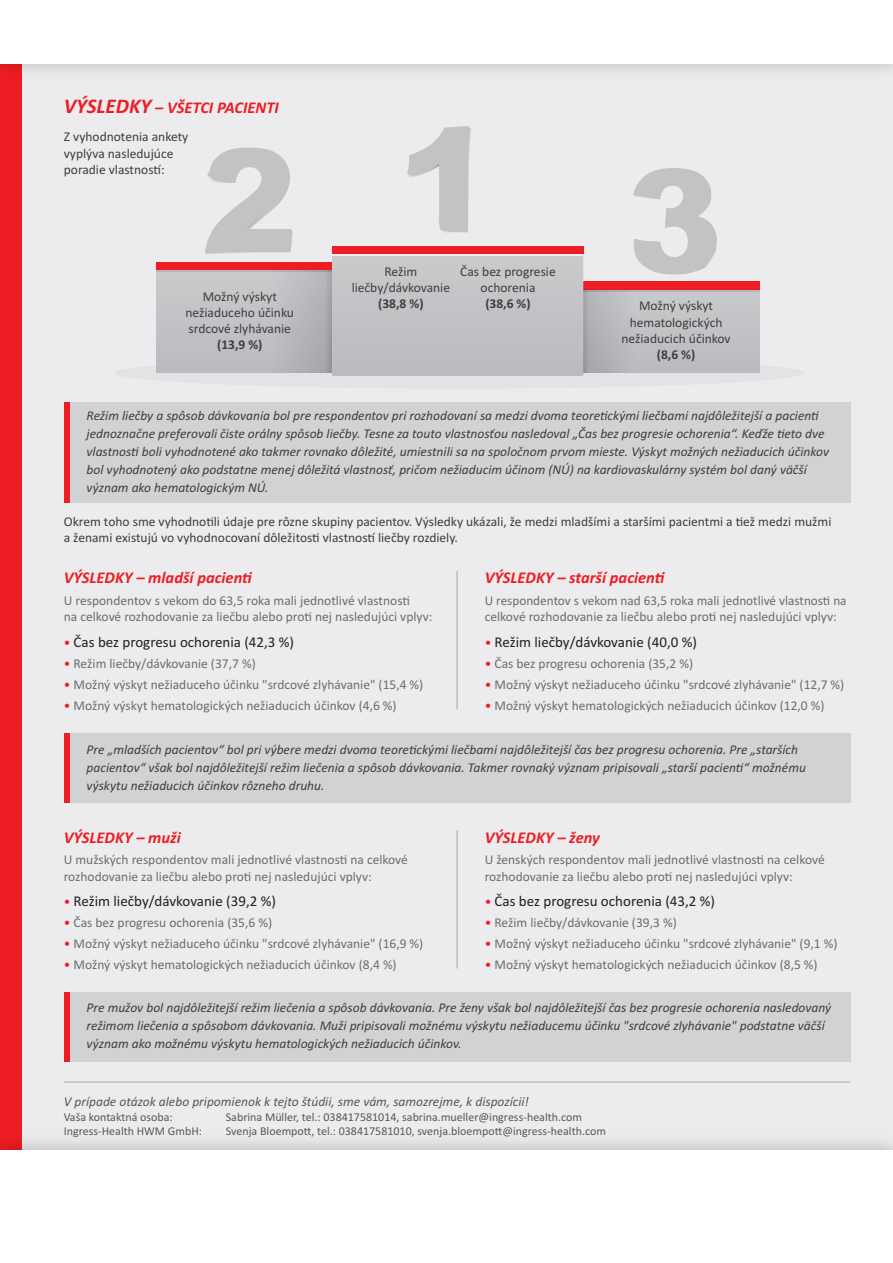
<style>
.page{position:relative;width:893px;height:1263px;background:#ececee}
.page>*{position:absolute;margin:0;border:0;box-sizing:border-box;transform-origin:0 0}
.t1{font:italic 700 16.5px "Calibri";color:#ee1d23}
.t2{font:15px "Calibri";color:#231f20}
.t3{font:italic 13.5px/18px "Calibri";color:#3e3e3f}
.t4{font:13.5px/16.2px "Calibri";color:#6c6d70}
.t5{font:13.5px/16.2px "Calibri";color:#3e3e3f;text-align:center}
.t6{font:italic 13.5px "Calibri";color:#57585a}
.t7{font:700 13.5px "Calibri";color:#3e3e3f}
.t8{font:12px "Calibri";color:#57585a}
.s1{font-size:21px}
.s2{font-size:13.5px;color:#ee1d23}
.s3{color:#ee1d23}
</style>
<div class="page">
<div style="left:0;top:0;width:21px;height:1263px;background:#ee1d23"></div>
<img style="left:0;top:1130px;width:893px;height:21px">
<div style="left:0;top:1151px;width:893px;height:112px;background:#fff"></div>
<img style="left:0;top:64px;width:893px;height:18px">
<div style="left:0;top:0;width:893px;height:64px;background:#fff"></div>
<hr style="left:64px;top:1081px;width:786px;height:2px;background:#bcbdc0">
<div style="left:64px;top:733px;width:786px;height:70px;background:#d1d2d4"></div>
<div style="left:64px;top:733px;width:6px;height:70px;background:#ee1d23"></div>
<div style="left:64px;top:992px;width:786px;height:70px;background:#d1d2d4"></div>
<div style="left:64px;top:992px;width:6px;height:70px;background:#ee1d23"></div>
<hr style="left:456px;top:830px;width:2px;height:138px;background:#bcbdc0">
<hr style="left:456px;top:571px;width:2px;height:138px;background:#bcbdc0">
<svg style="left:407px;top:126px;width:64px;height:107px"></svg>
<svg style="left:205px;top:148px;width:88px;height:106px"></svg>
<svg style="left:633px;top:168px;width:84px;height:107px"></svg>
<svg style="left:156px;top:372px;width:604px;height:4px"></svg>
<img style="left:588px;top:283px;width:172px;height:89px">
<img style="left:634px;top:282px;width:126px;height:1px">
<img style="left:588px;top:282px;width:46px;height:1px">
<img style="left:583px;top:291px;width:5px;height:81px">
<svg style="left:583px;top:282px;width:5px;height:9px"></svg>
<img style="left:156px;top:263px;width:170px;height:109px">
<img style="left:156px;top:262px;width:118px;height:1px">
<img style="left:274px;top:262px;width:52px;height:1px">
<svg style="left:326px;top:262px;width:6px;height:10px"></svg>
<img style="left:332px;top:246px;width:251px;height:130px">
<div style="left:64px;top:402px;width:786px;height:100px;background:#d1d2d4"></div>
<div style="left:64px;top:402px;width:6px;height:100px;background:#ee1d23"></div>
<p class="t1" style="left:64px;top:98px;width:217px"><span class="s1">VÝSLEDKY</span> – VŠETCI PACIENTI</p>
<p class="t5" style="left:64px;top:129px;width:126px;text-align:left">Z vyhodnotenia ankety vyplýva nasledujúce poradie vlastností:</p>
<p class="t5" style="left:186px;top:288px;width:110px">Možný výskyt nežiaduceho účinku srdcové zlyhávanie</p>
<p class="t7" style="left:217px;top:337px;width:47px">(13,9 %)</p>
<p class="t5" style="left:352px;top:263px;width:100px">Režim liečby/dávkovanie</p>
<p class="t7" style="left:378px;top:295px;width:47px">(38,8 %)</p>
<p class="t5" style="left:460px;top:263px;width:97px">Čas bez progresie ochorenia</p>
<p class="t7" style="left:485px;top:295px;width:47px">(38,6 %)</p>
<p class="t5" style="left:621px;top:298px;width:111px">Možný výskyt hematologických nežiaducich účinkov</p>
<p class="t7" style="left:657px;top:346px;width:40px">(8,6 %)</p>
<p class="t3" style="left:87px;top:406px;width:744px">Režim liečby a spôsob dávkovania bol pre respondentov pri rozhodovaní sa medzi dvoma teoretickými liečbami najdôležitejší a pacienti jednoznačne preferovali čiste orálny spôsob liečby. Tesne za touto vlastnosťou nasledoval „Čas bez progresie ochorenia“. Keďže tieto dve vlastnosti boli vyhodnotené ako takmer rovnako dôležité, umiestnili sa na spoločnom prvom mieste. Výskyt možných nežiaducich účinkov bol vyhodnotený ako podstatne menej dôležitá vlastnosť, pričom nežiaducim účinom (NÚ) na kardiovaskulárny systém bol daný väčší význam ako hematologickým NÚ.</p>
<p class="t5" style="left:64px;top:513px;width:769px;text-align:left">Okrem toho sme vyhodnotili údaje pre rôzne skupiny pacientov. Výsledky ukázali, že medzi mladšími a staršími pacientmi a tiež medzi mužmi a ženami existujú vo vyhodnocovaní dôležitosti vlastností liečby rozdiely.</p>
<p class="t1" style="left:485px;top:568px;width:182px">VÝSLEDKY – starší pacienti</p>
<p class="t4" style="left:485px;top:592px;width:363px">U respondentov s vekom nad 63,5 roka mali jednotlivé vlastnosti na celkové rozhodovanie za liečbu alebo proti nej nasledujúci vplyv:</p>
<p class="t2" style="left:485px;top:633px;width:214px"><span class="s2">•</span> Režim liečby/dávkovanie (40,0 %)</p>
<p class="t4" style="left:485px;top:655px;width:210px"><span class="s3">•</span> Čas bez progresu ochorenia (35,2 %)</p>
<p class="t4" style="left:485px;top:676px;width:361px"><span class="s3">•</span> Možný výskyt nežiaduceho účinku "srdcové zlyhávanie" (12,7 %)</p>
<p class="t4" style="left:485px;top:697px;width:341px"><span class="s3">•</span> Možný výskyt hematologických nežiaducich účinkov (12,0 %)</p>
<p class="t1" style="left:64px;top:568px;width:190px">VÝSLEDKY – mladší pacienti</p>
<p class="t4" style="left:64px;top:592px;width:370px">U respondentov s vekom do 63,5 roka mali jednotlivé vlastnosti<br>na celkové rozhodovanie za liečbu alebo proti nej nasledujúci vplyv:</p>
<p class="t2" style="left:64px;top:633px;width:232px"><span class="s2">•</span> Čas bez progresu ochorenia (42,3 %)</p>
<p class="t4" style="left:64px;top:655px;width:193px"><span class="s3">•</span> Režim liečby/dávkovanie (37,7 %)</p>
<p class="t4" style="left:64px;top:676px;width:361px"><span class="s3">•</span> Možný výskyt nežiaduceho účinku "srdcové zlyhávanie" (15,4 %)</p>
<p class="t4" style="left:64px;top:697px;width:334px"><span class="s3">•</span> Možný výskyt hematologických nežiaducich účinkov (4,6 %)</p>
<p class="t3" style="left:87px;top:740px;width:721px">Pre „mladších pacientov“ bol pri výbere medzi dvoma teoretickými liečbami najdôležitejší čas bez progresu ochorenia. Pre „starších pacientov“ však bol najdôležitejší režim liečenia a spôsob dávkovania. Takmer rovnaký význam pripisovali „starší pacienti“ možnému výskytu nežiaducich účinkov rôzneho druhu.</p>
<p class="t1" style="left:64px;top:827px;width:119px">VÝSLEDKY – muži</p>
<p class="t4" style="left:64px;top:852px;width:346px">U mužských respondentov mali jednotlivé vlastnosti na celkové rozhodovanie za liečbu alebo proti nej nasledujúci vplyv:</p>
<p class="t2" style="left:64px;top:892px;width:214px"><span class="s2">•</span> Režim liečby/dávkovanie (39,2 %)</p>
<p class="t4" style="left:64px;top:914px;width:210px"><span class="s3">•</span> Čas bez progresu ochorenia (35,6 %)</p>
<p class="t4" style="left:64px;top:935px;width:361px"><span class="s3">•</span> Možný výskyt nežiaduceho účinku "srdcové zlyhávanie" (16,9 %)</p>
<p class="t4" style="left:64px;top:956px;width:334px"><span class="s3">•</span> Možný výskyt hematologických nežiaducich účinkov (8,4 %)</p>
<p class="t1" style="left:485px;top:827px;width:117px">VÝSLEDKY – ženy</p>
<p class="t4" style="left:485px;top:852px;width:341px">U ženských respondentov mali jednotlivé vlastnosti na celkové rozhodovanie za liečbu alebo proti nej nasledujúci vplyv:</p>
<p class="t2" style="left:485px;top:892px;width:232px"><span class="s2">•</span> Čas bez progresu ochorenia (43,2 %)</p>
<p class="t4" style="left:485px;top:914px;width:193px"><span class="s3">•</span> Režim liečby/dávkovanie (39,3 %)</p>
<p class="t4" style="left:485px;top:935px;width:354px"><span class="s3">•</span> Možný výskyt nežiaduceho účinku "srdcové zlyhávanie" (9,1 %)</p>
<p class="t4" style="left:485px;top:956px;width:334px"><span class="s3">•</span> Možný výskyt hematologických nežiaducich účinkov (8,5 %)</p>
<p class="t3" style="left:87px;top:999px;width:746px">Pre mužov bol najdôležitejší režim liečenia a spôsob dávkovania. Pre ženy však bol najdôležitejší čas bez progresie ochorenia nasledovaný režimom liečenia a spôsobom dávkovania. Muži pripisovali možnému výskytu nežiaducemu účinku "srdcové zlyhávanie" podstatne väčší význam ako možnému výskytu hematologických nežiaducich účinkov.</p>
<p class="t6" style="left:64px;top:1093px;width:467px">V prípade otázok alebo pripomienok k tejto štúdii, sme vám, samozrejme, k dispozícii!</p>
<p class="t8" style="left:64px;top:1110px;width:111px">Vaša kontaktná osoba:</p>
<p class="t8" style="left:226px;top:1110px;width:358px">Sabrina Müller, tel.: 038417581014, sabrina.mueller@ingress-health.com</p>
<p class="t8" style="left:64px;top:1124px;width:140px">Ingress-Health HWM GmbH:</p>
<p class="t8" style="left:226px;top:1124px;width:382px">Svenja Bloempott, tel.: 038417581010, svenja.bloempott@ingress-health.com</p>
</div>
